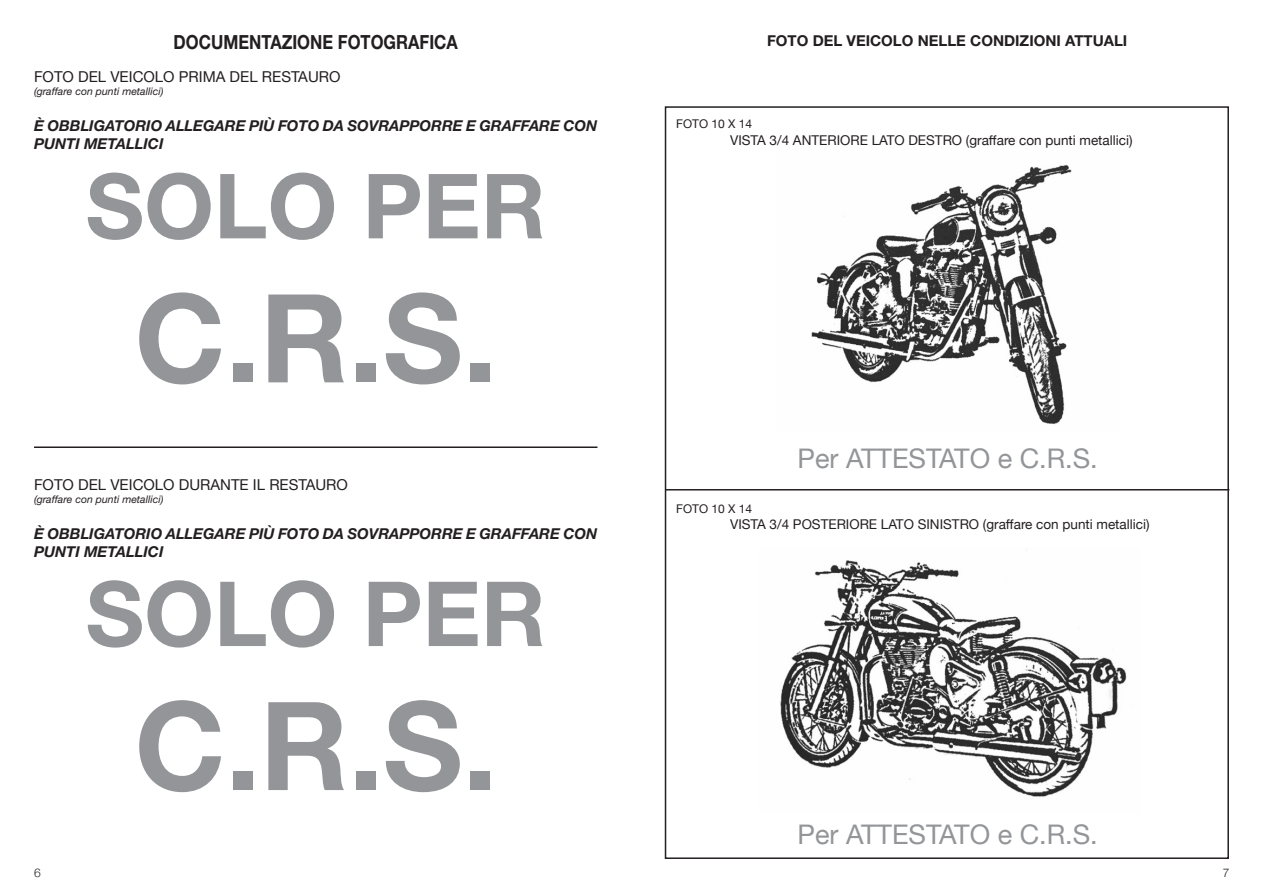
<style>
.page{position:relative;width:1263px;height:893px;background:#fff}
.page>*{position:absolute;margin:0;border:0;box-sizing:border-box;transform-origin:0 0}
.t1{font:700 123px "Helvetica Neue";color:#939598}
.t2{font:700 90px "Helvetica Neue";color:#939598}
.t3{font:27px "Helvetica Neue";color:#939598}
.t4{font:700 19.5px "Helvetica Neue";color:#231f20;scale:.85 1}
.t5{font:italic 700 15px/18px "Helvetica Neue";color:#231f20}
.t6{font:15px "Helvetica Neue";color:#231f20}
.t7{font:700 15px "Helvetica Neue";color:#231f20}
.t8{font:13.5px "Helvetica Neue";color:#231f20}
.t9{font:12px "Helvetica Neue";color:#231f20}
.t10{font:300 12px "Helvetica Neue";color:#231f20}
.t11{font:italic 10.5px "Helvetica Neue";color:#231f20}
</style>
<div class="page">
<hr style="left:34px;top:446px;width:563px;height:2px;background:#231f20">
<hr style="left:666px;top:489px;width:563px;height:1px;background:#231f20">
<img style="left:811px;top:164px;width:261px;height:260px">
<img style="left:780px;top:560px;width:347px;height:237px">
<p class="t4" style="left:174px;top:30px;width:336px">DOCUMENTAZIONE FOTOGRAFICA</p>
<p class="t6" style="left:34px;top:66px;width:308px">FOTO DEL VEICOLO PRIMA DEL RESTAURO</p>
<p class="t11" style="left:34px;top:85px;width:131px">(graffare con punti metallici)</p>
<p class="t5" style="left:34px;top:116px;width:565px">È OBBLIGATORIO ALLEGARE PIÙ FOTO DA SOVRAPPORRE E GRAFFARE CON<br>PUNTI METALLICI</p>
<p class="t2" style="left:86px;top:151px;width:462px">SOLO PER</p>
<p class="t1" style="left:135px;top:262px;width:364px">C.R.S.</p>
<p class="t6" style="left:34px;top:474px;width:315px">FOTO DEL VEICOLO DURANTE IL RESTAURO</p>
<p class="t11" style="left:34px;top:493px;width:131px">(graffare con punti metallici)</p>
<p class="t5" style="left:34px;top:524px;width:565px">È OBBLIGATORIO ALLEGARE PIÙ FOTO DA SOVRAPPORRE E GRAFFARE CON<br>PUNTI METALLICI</p>
<p class="t2" style="left:86px;top:558px;width:462px">SOLO PER</p>
<p class="t1" style="left:135px;top:670px;width:364px">C.R.S.</p>
<p class="t7" style="left:767px;top:31px;width:362px">FOTO DEL VEICOLO NELLE CONDIZIONI ATTUALI</p>
<p class="t9" style="left:676px;top:115px;width:78px">FOTO 10 X 14</p>
<p class="t8" style="left:730px;top:130px;width:404px">VISTA 3/4 ANTERIORE LATO DESTRO (graffare con punti metallici)</p>
<p class="t3" style="left:798px;top:439px;width:302px">Per ATTESTATO e C.R.S.</p>
<p class="t9" style="left:676px;top:500px;width:78px">FOTO 10 X 14</p>
<p class="t8" style="left:730px;top:515px;width:421px">VISTA 3/4 POSTERIORE LATO SINISTRO (graffare con punti metallici)</p>
<p class="t3" style="left:798px;top:815px;width:302px">Per ATTESTATO e C.R.S.</p>
<p class="t10" style="left:34px;top:862px;width:8px">6</p>
<p class="t10" style="left:1223px;top:862px;width:8px">7</p>
</div>
